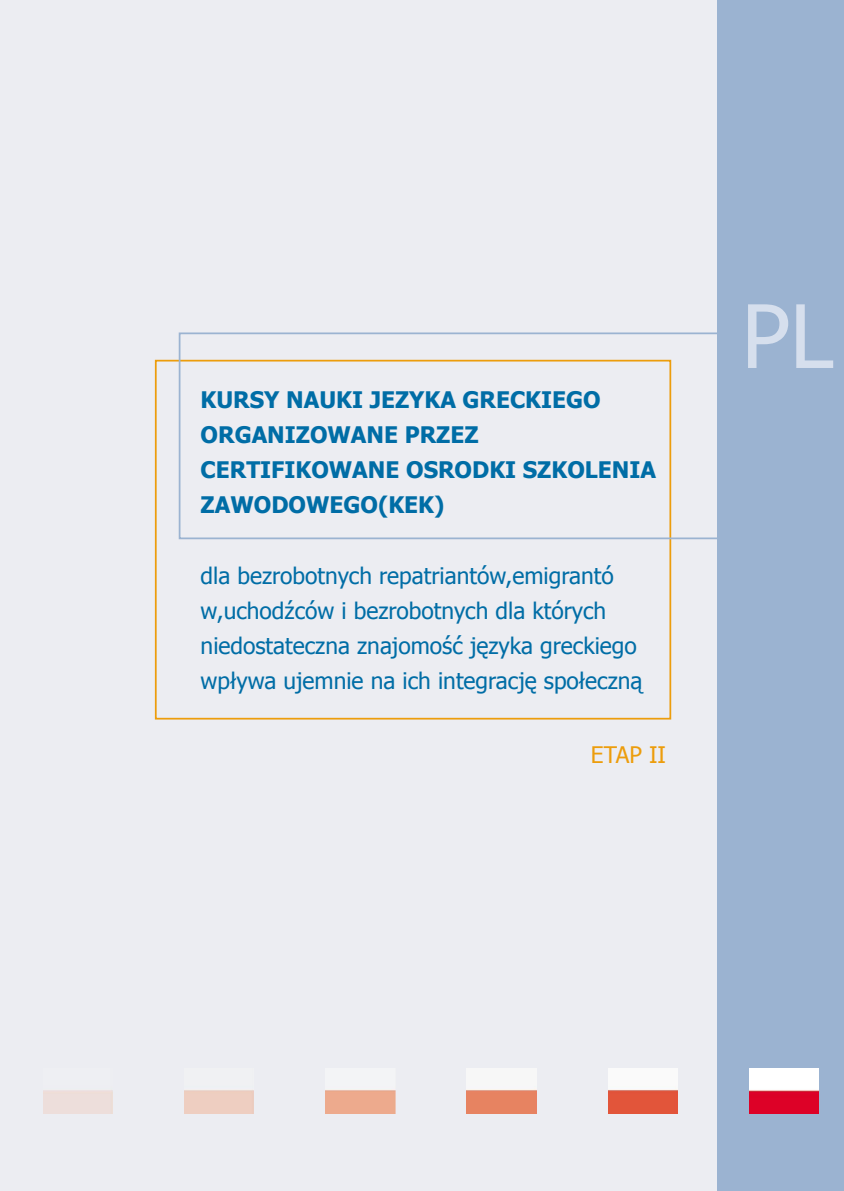
<style>
.page{position:relative;width:844px;height:1191px;background:#fff}
.page>*{position:absolute;margin:0;border:0;box-sizing:border-box;transform-origin:0 0}
.t1{font:87.5px "Tahoma";color:#d6dfed}
.t2{font:22.75px/35px "Tahoma";color:#006da6}
.t3{font:700 22.75px/35px "Tahoma";color:#006da6}
.t4{font:22.75px "Tahoma";color:#ec9d0c}
</style>
<div class="page">
<div style="left:0;top:0;width:717px;height:1191px;background:#ecedf2"></div>
<div style="left:717px;top:0;width:126px;height:1191px;background:#9bb3d1"></div>
<hr style="left:155px;top:361px;width:2px;height:357px;background:#ec9d0c">
<hr style="left:156px;top:718px;width:514px;height:1px;background:#ec9d0c">
<hr style="left:669px;top:361px;width:2px;height:357px;background:#ec9d0c">
<hr style="left:156px;top:360px;width:514px;height:1px;background:#ec9d0c">
<hr style="left:179px;top:333px;width:1px;height:205px;background:#9bb3d1">
<hr style="left:179px;top:537px;width:664px;height:2px;background:#9bb3d1">
<hr style="left:843px;top:333px;width:1px;height:205px;background:#9bb3d1">
<hr style="left:179px;top:332px;width:664px;height:2px;background:#9bb3d1">
<img style="left:749px;top:1068px;width:69px;height:45px">
<img style="left:43px;top:1068px;width:70px;height:45px">
<img style="left:184px;top:1068px;width:70px;height:45px">
<img style="left:325px;top:1068px;width:70px;height:45px">
<img style="left:466px;top:1068px;width:70px;height:45px">
<img style="left:608px;top:1068px;width:69px;height:45px">
<p class="t3" style="left:200px;top:381px;width:457px">KURSY NAUKI JEZYKA GRECKIEGO<br>ORGANIZOWANE PRZEZ<br>CERTIFIKOWANE OSRODKI SZKOLENIA<br>ZAWODOWEGO(KEK)</p>
<p class="t2" style="left:200px;top:557px;width:443px">dla bezrobotnych repatriantów,emigrantó w,uchodźców i bezrobotnych dla których niedostateczna znajomość języka greckiego wpływa ujemnie na ich integrację społeczną</p>
<p class="t4" style="left:590px;top:740px;width:77px">ETAP II</p>
<h1 class="t1" style="left:741px;top:277px;width:93px">PL</h1>
</div>
